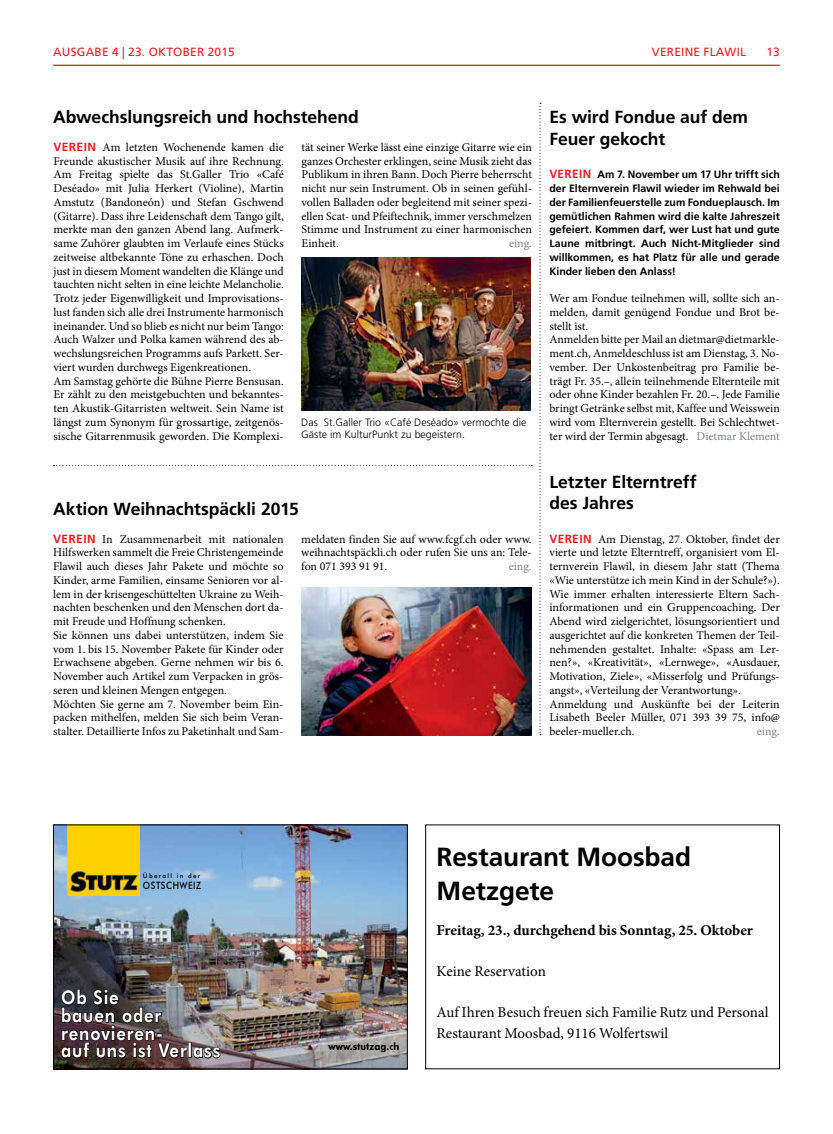
<style>
.page{position:relative;width:833px;height:1134px;background:#fff}
.page>*{position:absolute;margin:0;border:0;box-sizing:border-box;transform-origin:0 0}
.t1{font:700 26.25px/34.4px "Frutiger LT Std";letter-spacing:-.005em;color:#000}
.t2{font:800 19px/17.8px "Futura BT";letter-spacing:.05em;color:#fff;scale:.88 1}
.t3{font:700 17.5px/21.2px "Frutiger LT Std";color:#000}
.t4{font:15px/20.6px "Minion Pro";color:#000}
.t5{font:700 15px "Minion Pro";letter-spacing:-.005em;color:#000}
.t6{font:11.88px/13.8px "Minion Pro";color:#000}
.t7{font:11.88px "Frutiger LT Std";letter-spacing:.02em;color:#ed1d24}
.t8{font:11.88px "Minion Pro";color:#808285}
.t9{font:700 10.62px/13.8px "Frutiger LT Std";letter-spacing:.005em;color:#000;text-align:justify}
.t10{font:300 10.62px/12.5px "Frutiger LT Std";color:#000}
.t11{font:700 10.12px "Futura BT";letter-spacing:.01em;color:#000;scale:.89 1}
.t12{font:500 10.12px "Futura BT";letter-spacing:.06em;color:#000;scale:.84 1}
.t13{font:500 6.38px "Futura BT";letter-spacing:.21em;color:#000}
.s1{font-family:"Frutiger LT Std";font-weight:700;color:#ed1d24}
.s2{font-size:11.88px;color:#ed1d24}
.s3{color:#808285}
</style>
<div class="page">
<svg style="left:539px;top:103px;width:2px;height:632px"></svg>
<svg style="left:54px;top:465px;width:478px;height:1px"></svg>
<hr style="left:53px;top:65px;width:727px;height:1px;background:#ed1d24">
<img style="left:301px;top:258px;width:229px;height:152px">
<img style="left:301px;top:587px;width:230px;height:148px">
<div style="left:425px;top:824px;width:355px;height:245px;border:1px solid #000"></div>
<img style="left:55px;top:826px;width:350px;height:241px">
<img style="left:67px;top:826px;width:72px;height:69px">
<img style="left:60px;top:989px;width:161px;height:74px">
<div style="left:53px;top:824px;width:354px;height:245px;border:1px solid #000"></div>
<p class="t7" style="left:53px;top:45px;width:183px">AUSGABE 4 | 23. OKTOBER 2015</p>
<p class="t7" style="left:652px;top:45px;width:96px">VEREINE FLAWIL</p>
<p class="t7" style="left:766px;top:45px;width:15px">13</p>
<h3 class="t3" style="left:53px;top:107px;width:307px">Abwechslungsreich und hochstehend</h3>
<p class="t6" style="left:53px;top:140px;width:232px"><span class="s1">VEREIN</span> Am letzten Wochenende kamen die Freunde akustischer Musik auf ihre Rechnung.<br>Am Freitag spielte das St.Galler Trio «Café Deséado» mit Julia Herkert (Violine), Martin Amstutz (Bandoneón) und Stefan Gschwend (Gitarre). Dass ihre Leidenschaft dem Tango gilt, merkte man den ganzen Abend lang. Aufmerk&shy;same Zuhörer glaubten im Verlaufe eines Stücks zeitweise altbekannte Töne zu erhaschen. Doch just in diesem Moment wandelten die Klänge und tauchten nicht selten in eine leichte Melancholie.<br>Trotz jeder Eigenwilligkeit und Improvisations&shy;lust fanden sich alle drei Instrumente harmonisch ineinander. Und so blieb es nicht nur beim Tango:<br>Auch Walzer und Polka kamen während des ab&shy;wechslungsreichen Programms aufs Parkett. Ser&shy;viert wurden durchwegs Eigenkreationen.<br>Am Samstag gehörte die Bühne Pierre Bensusan.<br>Er zählt zu den meistgebuchten und bekanntes&shy;ten Akustik-Gitarristen weltweit. Sein Name ist längst zum Synonym für grossartige, zeitgenös&shy;sische Gitarrenmusik geworden. Die Komplexi-</p>
<p class="t6" style="left:301px;top:140px;width:232px;text-align:justify">tät seiner Werke lässt eine einzige Gitarre wie ein ganzes Orchester erklingen, seine Musik zieht das Publikum in ihren Bann. Doch Pierre beherrscht nicht nur sein Instrument. Ob in seinen gefühl&shy;vollen Balladen oder begleitend mit seiner spezi&shy;ellen Scat- und Pfeiftechnik, immer verschmelzen Stimme und Instrument zu einer harmonischen Einheit.</p>
<p class="t8" style="left:509px;top:235px;width:24px">eing.</p>
<p class="t10" style="left:301px;top:416px;width:227px">Das St.Galler Trio «Café Deséado» vermochte die<br>Gäste im KulturPunkt zu begeistern.</p>
<h3 class="t3" style="left:53px;top:499px;width:247px">Aktion Weihnachtspäckli 2015</h3>
<p class="t6" style="left:53px;top:532px;width:232px"><span class="s1">VEREIN</span> In Zusammenarbeit mit nationalen Hilfswerken sammelt die Freie Christengemeinde Flawil auch dieses Jahr Pakete und möchte so Kinder, arme Familien, einsame Senioren vor al&shy;lem in der krisengeschüttelten Ukraine zu Weih&shy;nachten beschenken und den Menschen dort da&shy;mit Freude und Hoffnung schenken.<br>Sie können uns dabei unterstützen, indem Sie vom 1. bis 15. November Pakete für Kinder oder Erwachsene abgeben. Gerne nehmen wir bis 6.<br>November auch Artikel zum Verpacken in grös&shy;seren und kleinen Mengen entgegen.<br>Möchten Sie gerne am 7. November beim Ein&shy;packen mithelfen, melden Sie sich beim Veran&shy;stalter. Detaillierte Infos zu Paketinhalt und Sam-</p>
<p class="t6" style="left:301px;top:532px;width:232px;text-align:justify">meldaten finden Sie auf www.fcgf.ch oder www. weihnachtspäckli.ch oder rufen Sie uns an: Tele&shy;fon 071 393 91 91.</p>
<p class="t8" style="left:509px;top:558px;width:24px">eing.</p>
<h3 class="t3" style="left:549px;top:107px;width:200px">Es wird Fondue auf dem<br>Feuer gekocht</h3>
<p class="t9" style="left:549px;top:168px;width:232px"><span class="s2">VEREIN</span> Am 7. November um 17 Uhr trifft sich der Elternverein Flawil wieder im Rehwald bei der Familienfeuerstelle zum Fondueplausch. Im gemütlichen Rahmen wird die kalte Jahreszeit gefeiert. Kommen darf, wer Lust hat und gute Laune mitbringt. Auch Nicht-Mitglieder sind willkommen, es hat Platz für alle und gerade Kinder lieben den Anlass!</p>
<p class="t6" style="left:549px;top:291px;width:232px">Wer am Fondue teilnehmen will, sollte sich an&shy;melden, damit genügend Fondue und Brot be&shy;stellt ist.<br>Anmelden bitte per Mail an dietmar@dietmarkle&shy;ment.ch, Anmeldeschluss ist am Dienstag, 3. No&shy;vember. Der Unkostenbeitrag pro Familie be&shy;trägt Fr. 35.–, allein teilnehmende Elternteile mit oder ohne Kinder bezahlen Fr. 20.–. Jede Familie bringt Getränke selbst mit, Kaffee und Weisswein wird vom Elternverein gestellt. Bei Schlechtwet&shy;ter wird der Termin abgesagt. <span class="s3">Dietmar Klement</span></p>
<h3 class="t3" style="left:549px;top:471px;width:149px">Letzter Elterntreff des Jahres</h3>
<p class="t6" style="left:549px;top:532px;width:232px"><span class="s1">VEREIN</span> Am Dienstag, 27. Oktober, findet der vierte und letzte Elterntreff, organisiert vom El&shy;ternverein Flawil, in diesem Jahr statt (Thema «Wie unterstütze ich mein Kind in der Schule?»).<br>Wie immer erhalten interessierte Eltern Sach&shy;informationen und ein Gruppencoaching. Der Abend wird zielgerichtet, lösungsorientiert und ausgerichtet auf die konkreten Themen der Teil&shy;nehmenden gestaltet. Inhalte: «Spass am Ler&shy;nen?», «Kreativität», «Lernwege», «Ausdauer, Motivation, Ziele», «Misserfolg und Prüfungs&shy;angst», «Verteilung der Verantwortung».<br>Anmeldung und Auskünfte bei der Leiterin Lisabeth Beeler Müller, 071 393 39 75, info@ beeler-mueller.ch.</p>
<p class="t8" style="left:757px;top:723px;width:24px">eing.</p>
<p class="t13" style="left:143px;top:872px;width:59px">Überall in der</p>
<p class="t12" style="left:143px;top:879px;width:70px">OSTSCHWEIZ</p>
<h2 class="t2" style="left:61px;top:988px;width:182px">Ob Sie<br>bauen oder renovieren-<br>auf uns ist Verlass</h2>
<p class="t11" style="left:328px;top:1040px;width:81px">www.stutzag.ch</p>
<h1 class="t1" style="left:436px;top:840px;width:256px">Restaurant Moosbad<br>Metzgete</h1>
<p class="t5" style="left:436px;top:919px;width:318px">Freitag, 23., durchgehend bis Sonntag, 25. Oktober</p>
<p class="t4" style="left:436px;top:961px;width:111px">Keine Reservation</p>
<p class="t4" style="left:436px;top:1002px;width:333px">Auf Ihren Besuch freuen sich Familie Rutz und Personal<br>Restaurant Moosbad, 9116 Wolfertswil</p>
</div>
